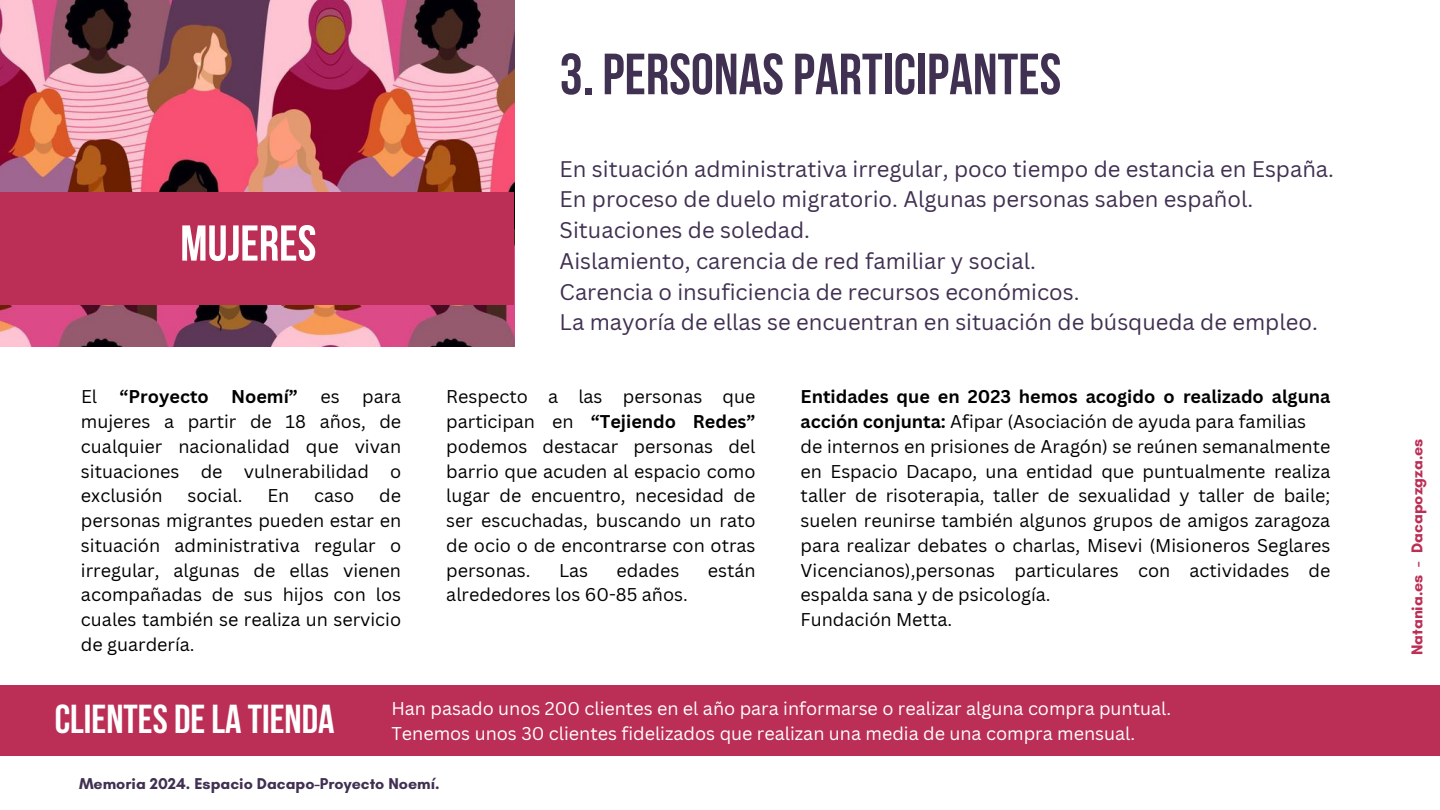
<style>
.page{position:relative;width:1440px;height:810px;background:#fff}
.page>*{position:absolute;margin:0;border:0;box-sizing:border-box;transform-origin:0 0}
.t1{font:700 58px "Bebas Neue";color:#403051}
.t2{font:700 50.3px "Bebas Neue";color:#fff}
.t3{font:700 40.3px "Bebas Neue";color:#fff}
.t4{font:22px/30.8px "Canva Sans";color:#403051}
.t5{font:18px/24.8px "Canva Sans";color:#000;text-align:justify}
.t6{font:18px "Canva Sans";color:#fff}
.t7{font:700 18px "Canva Sans";color:#000}
.t8{font:700 16px "Glacial Indifference";color:#403051}
.t9{font:700 16px "Glacial Indifference";color:#bb2f56}
.s1{font-weight:400}
.s2{font-weight:700}
</style>
<div class="page">
<img style="left:0;top:0;width:514px;height:346px">
<div style="left:0;top:192px;width:514px;height:113px;background:#bb2f56"></div>
<div style="left:0;top:685px;width:1440px;height:70px;background:#bb2f56"></div>
<h1 class="t2" style="left:180px;top:223px;width:138px">MUJERES</h1>
<h5 class="t7" style="left:81px;top:384px;width:218px"><span class="s1">El</span> “Proyecto Noemí”</h5>
<h5 class="t5" style="left:81px;top:384px;width:322px;text-indent:239px">es para mujeres a partir de 18 años, de cualquier nacionalidad que vivan situaciones de vulnerabilidad o exclusión</h5>
<h5 class="t5" style="left:81px;top:483px;width:322px;text-indent:298px">de personas migrantes pueden estar en situación administrativa regular o irregular, algunas de ellas vienen acompañadas de sus hijos con los cuales también se realiza un servicio de guardería.</h5>
<h5 class="t5" style="left:188px;top:483px;width:56px">social.</h5>
<h5 class="t5" style="left:267px;top:483px;width:24px">En</h5>
<h5 class="t5" style="left:314px;top:483px;width:42px">caso</h5>
<p class="t1" style="left:560px;top:51px;width:503px">3. PERSONAS PARTICIPANTES</p>
<h2 class="t4" style="left:560px;top:153px;width:776px">En situación administrativa irregular, poco tiempo de estancia en España.<br>En proceso de duelo migratorio. Algunas personas saben español.<br>Situaciones de soledad.<br>Aislamiento, carencia de red familiar y social.<br>Carencia o insuficiencia de recursos económicos.<br>La mayoría de ellas se encuentran en situación de búsqueda de empleo.</h2>
<h5 class="t5" style="left:446px;top:384px;width:311px">Respecto a las personas que participan en <span class="s2">“Tejiendo Redes” </span>podemos destacar personas del barrio que acuden al espacio como lugar de encuentro, necesidad de ser escuchadas, buscando un rato de ocio o de encontrarse con otras personas.</h5>
<h5 class="t5" style="left:559px;top:557px;width:31px">Las</h5>
<h5 class="t5" style="left:617px;top:557px;width:64px">edades</h5>
<h5 class="t5" style="left:708px;top:557px;width:49px">están</h5>
<h5 class="t5" style="left:446px;top:582px;width:243px">alrededores los 60-85 años.</h5>
<p class="t5" style="left:801px;top:384px;width:531px;text-align:left"><span class="s2">Entidades que en 2023 hemos acogido o realizado alguna acción conjunta:</span> Afipar (Asociación de ayuda para familias de internos en prisiones de Aragón) se reúnen semanalmente en Espacio Dacapo, una entidad que puntualmente realiza taller de risoterapia, taller de sexualidad y taller de baile; suelen reunirse también algunos grupos de amigos zaragoza para realizar debates o charlas, Misevi (Misioneros Seglares Vicencianos),personas particulares con actividades de espalda sana y de psicología.<br>Fundación Metta.</p>
<h5 class="t3" style="left:55px;top:703px;width:281px">CLIENTES DE LA TIENDA</h5>
<h3 class="t6" style="left:391px;top:696px;width:781px">Han pasado unos 200 clientes en el año para informarse o realizar alguna compra puntual.</h3>
<h3 class="t6" style="left:391px;top:721px;width:745px">Tenemos unos 30 clientes fidelizados que realizan una media de una compra mensual.</h3>
<h4 class="t8" style="left:79px;top:774px;width:362px">Memoria 2024. Espacio Dacapo-Proyecto Noemí.</h4>
<h5 class="t9" style="left:1407px;top:655px;width:218px;rotate:-90deg">Natania.es - Dacapozgza.es</h5>
</div>
